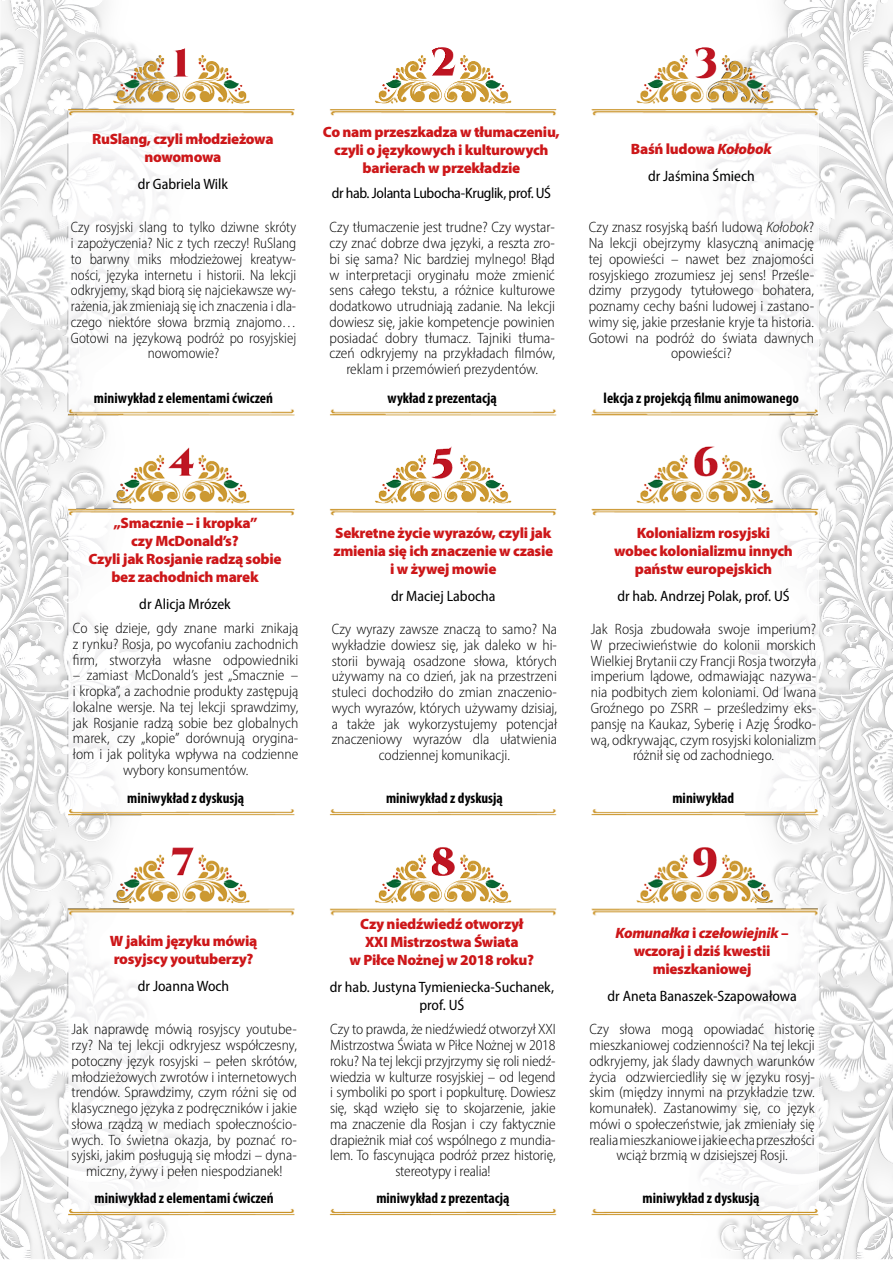
<style>
.page{position:relative;width:893px;height:1263px;background:#fff}
.page>*{position:absolute;margin:0;border:0;box-sizing:border-box;transform-origin:0 0}
.t1{font:300 semi-condensed 15px/15.8px "Myriad Pro";color:#000;text-align:center}
.t2{font:900 15px/18px "Myriad Pro";letter-spacing:-.02em;color:#cd1719;text-align:center}
.t3{font:300 semi-condensed 15px/15.8px "Myriad Pro";color:#000;text-align:center;scale:.96 1}
.t4{font:700 condensed 15px "Myriad Pro";color:#000}
.t5{font:semi-condensed 15px/18px "Myriad Pro";color:#000;text-align:center}
.t6{font:semi-condensed 15px "Myriad Pro";letter-spacing:-.025em;color:#000}
.s1{font-weight:900;font-stretch:normal;color:#cd1719}
.s2{font-weight:900;font-style:italic;font-stretch:normal;color:#cd1719}
.s3{font-style:italic}
</style>
<div class="page">
<img style="left:0;top:0;width:893px;height:1260px">
<p class="t2" style="left:92px;top:130px;width:183px">RuSlang, czyli młodzieżowa nowomowa</p>
<p class="t5" style="left:138px;top:175px;width:92px">dr Gabriela Wilk</p>
<p class="t3" style="left:71px;top:219px;width:236px">Czy rosyjski slang to tylko dziwne skróty i zapożyczenia? Nic z tych rzeczy! RuSlang to barwny miks młodzieżowej kreatyw&shy;ności, języka internetu i historii. Na lekcji odkryjemy, skąd biorą się najciekawsze wy&shy;rażenia, jak zmieniają się ich znaczenia i dla&shy;czego niektóre słowa brzmią znajomo… Gotowi na językową podróż po rosyjskiej nowomowie?</p>
<p class="t4" style="left:94px;top:389px;width:181px">miniwykład z elementami ćwiczeń</p>
<p class="t2" style="left:323px;top:122px;width:238px">Co nam przeszkadza w tłumaczeniu, czyli o językowych i kulturowych barierach w przekładzie</p>
<p class="t6" style="left:332px;top:184px;width:221px">dr hab. Jolanta Lubocha-Kruglik, prof. UŚ</p>
<p class="t1" style="left:330px;top:219px;width:227px">Czy tłumaczenie jest trudne? Czy wystar&shy;czy znać dobrze dwa języki, a reszta zro&shy;bi się sama? Nic bardziej mylnego! Błąd w interpretacji oryginału może zmienić sens całego tekstu, a różnice kulturowe dodatkowo utrudniają zadanie. Na lekcji dowiesz się, jakie kompetencje powinien posiadać dobry tłumacz. Tajniki tłuma&shy;czeń odkryjemy na przykładach filmów, reklam i przemówień prezydentów.</p>
<p class="t5" style="left:631px;top:136px;width:143px;line-height:26.5px"><span class="s1">Baśń ludowa</span> <span class="s2">Kołobok </span>dr Jaśmina Śmiech</p>
<p class="t1" style="left:589px;top:219px;width:227px">Czy znasz rosyjską baśń ludową <span class="s3">Kołobok</span>?<br>Na lekcji obejrzymy klasyczną animację tej opowieści – nawet bez znajomości rosyjskiego zrozumiesz jej sens! Prześle&shy;dzimy przygody tytułowego bohatera, poznamy cechy baśni ludowej i zastano&shy;wimy się, jakie przesłanie kryje ta historia.<br>Gotowi na podróż do świata dawnych opowieści?</p>
<p class="t4" style="left:387px;top:389px;width:111px">wykład z prezentacją</p>
<p class="t4" style="left:604px;top:389px;width:197px">lekcja z projekcją filmu animowanego</p>
<p class="t2" style="left:88px;top:514px;width:195px">„Smacznie – i kropka”<br>czy McDonald’s?<br>Czyli jak Rosjanie radzą sobie bez zachodnich marek</p>
<p class="t5" style="left:139px;top:594px;width:93px">dr Alicja Mrózek</p>
<p class="t1" style="left:73px;top:620px;width:227px;text-align:justify">Co się dzieje, gdy znane marki znikają z rynku? Rosja, po wycofaniu zachodnich firm, stworzyła własne odpowiedniki</p>
<p class="t1" style="left:73px;top:667px;width:227px">– zamiast McDonald’s jest „Smacznie – i kropka”, a zachodnie produkty zastępują lokalne wersje. Na tej lekcji sprawdzimy, jak Rosjanie radzą sobie bez globalnych marek, czy „kopie” dorównują orygina&shy;łom i jak polityka wpływa na codzienne wybory konsumentów.</p>
<p class="t4" style="left:127px;top:789px;width:118px">miniwykład z dyskusją</p>
<p class="t2" style="left:333px;top:523px;width:221px">Sekretne życie wyrazów, czyli jak zmienia się ich znaczenie w czasie i w żywej mowie</p>
<p class="t5" style="left:391px;top:586px;width:106px">dr Maciej Labocha</p>
<p class="t1" style="left:332px;top:621px;width:227px">Czy wyrazy zawsze znaczą to samo? Na wykładzie dowiesz się, jak daleko w hi&shy;storii bywają osadzone słowa, których używamy na co dzień, jak na przestrzeni stuleci dochodziło do zmian znaczenio&shy;wych wyrazów, których używamy dzisiaj, a także jak wykorzystujemy potencjał znaczeniowy wyrazów dla ułatwienia codziennej komunikacji.</p>
<p class="t4" style="left:386px;top:789px;width:118px">miniwykład z dyskusją</p>
<p class="t2" style="left:614px;top:523px;width:180px">Kolonializm rosyjski wobec kolonializmu innych państw europejskich</p>
<p class="t5" style="left:617px;top:586px;width:174px">dr hab. Andrzej Polak, prof. UŚ</p>
<p class="t1" style="left:591px;top:621px;width:227px">Jak Rosja zbudowała swoje imperium?<br>W przeciwieństwie do kolonii morskich Wielkiej Brytanii czy Francji Rosja tworzyła imperium lądowe, odmawiając nazywa&shy;nia podbitych ziem koloniami. Od Iwana Groźnego po ZSRR – prześledzimy eks&shy;pansję na Kaukaz, Syberię i Azję Środko&shy;wą, odkrywając, czym rosyjski kolonializm różnił się od zachodniego.</p>
<p class="t4" style="left:672px;top:789px;width:63px">miniwykład</p>
<p class="t2" style="left:110px;top:932px;width:149px;text-align:left">W jakim języku mówią rosyjscy youtuberzy?</p>
<p class="t5" style="left:138px;top:976px;width:93px">dr Joanna Woch</p>
<p class="t1" style="left:72px;top:1021px;width:227px">Jak naprawdę mówią rosyjscy youtube&shy;rzy? Na tej lekcji odkryjesz współczesny, potoczny język rosyjski – pełen skrótów, młodzieżowych zwrotów i internetowych trendów. Sprawdzimy, czym różni się od klasycznego języka z podręczników i jakie słowa rządzą w mediach społecznościo&shy;wych. To świetna okazja, by poznać ro&shy;syjski, jakim posługują się młodzi – dyna&shy;miczny, żywy i pełen niespodzianek!</p>
<p class="t4" style="left:95px;top:1188px;width:181px">miniwykład z elementami ćwiczeń</p>
<p class="t2" style="left:350px;top:914px;width:186px">Czy niedźwiedź otworzył<br>XXI Mistrzostwa Świata<br>w Piłce Nożnej w 2018 roku?</p>
<p class="t5" style="left:330px;top:977px;width:226px">dr hab. Justyna Tymieniecka-Suchanek, prof. UŚ</p>
<p class="t1" style="left:330px;top:1021px;width:227px">Czy to prawda, że niedźwiedź otworzył XXI Mistrzostwa Świata w Piłce Nożnej w 2018 roku? Na tej lekcji przyjrzymy się roli niedź&shy;wiedzia w kulturze rosyjskiej – od legend i symboliki po sport i popkulturę. Dowiesz się, skąd wzięło się to skojarzenie, jakie ma znaczenie dla Rosjan i czy faktycznie drapieżnik miał coś wspólnego z mundia&shy;lem. To fascynująca podróż przez historię, stereotypy i realia!</p>
<p class="t4" style="left:376px;top:1188px;width:135px">miniwykład z prezentacją</p>
<p class="t2" style="left:615px;top:923px;width:175px"><span class="s3">Komunałka</span> i <span class="s3">czełowiejnik</span> – wczoraj i dziś kwestii mieszkaniowej</p>
<p class="t5" style="left:608px;top:986px;width:191px">dr Aneta Banaszek-Szapowałowa</p>
<p class="t1" style="left:589px;top:1021px;width:227px">Czy słowa mogą opowiadać historię mieszkaniowej codzienności? Na tej lekcji odkryjemy, jak ślady dawnych warunków życia odzwierciedliły się w języku rosyj&shy;skim (między innymi na przykładzie tzw. komunałek). Zastanowimy się, co język mówi o społeczeństwie, jak zmieniały się realia mieszkaniowe i jakie echa przeszłości wciąż brzmią w dzisiejszej Rosji.</p>
<p class="t4" style="left:643px;top:1188px;width:118px">miniwykład z dyskusją</p>
</div>
